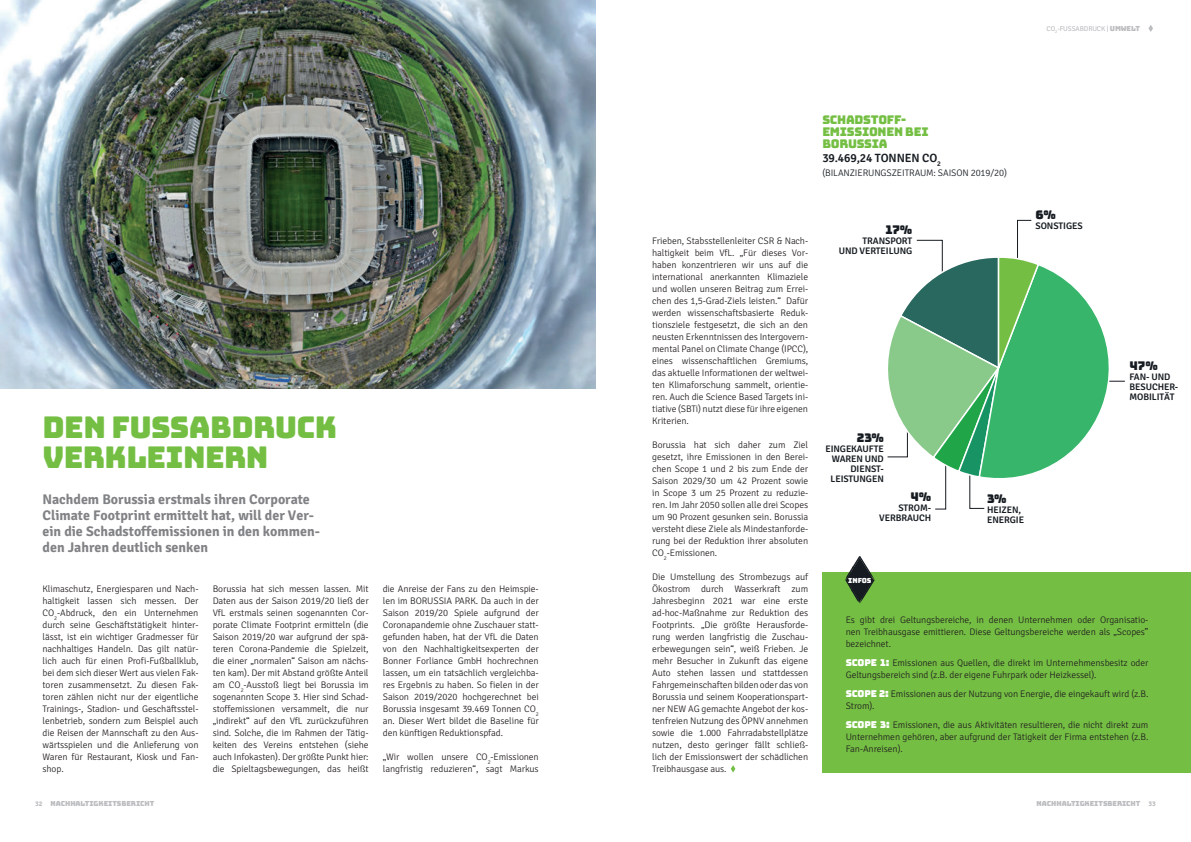
<style>
.page{position:relative;width:1191px;height:842px;background:#fff}
.page>*{position:absolute;margin:0;border:0;box-sizing:border-box;transform-origin:0 0}
.t1{font:30px/30px "Bungee";letter-spacing:-.02em;color:#74bf43}
.t2{font:700 14px/16px "Signika Negative";color:#808285}
.t3{font:12px/12px "Bungee";letter-spacing:-.02em;color:#74bf43}
.t4{font:600 12px "Signika Negative";letter-spacing:-.01em;color:#161b21}
.t5{font:12px "Bungee";color:#161b21}
.t6{font:300 9.5px/12px "Signika Negative";letter-spacing:-.01em;color:#231f20;text-align:justify}
.t7{font:600 9.5px/10px "Signika Negative";letter-spacing:-.01em;color:#161b21;text-align:right}
.t8{font:300 9.5px "Signika Negative";letter-spacing:-.01em;color:#161b21}
.t9{font:7px "Bungee";letter-spacing:-.01em;color:#bcbdc0}
.t10{font:7px "Signika Negative";letter-spacing:-.01em;color:#bcbdc0}
.t11{font:7px "Bungee";letter-spacing:-.01em;color:#fff}
.s1{font-family:"Bungee"}
.s2{font-family:"Bungee";font-weight:400;color:#fff}
.s3{font-family:"Signika";font-weight:700}
</style>
<div class="page">
<svg style="left:1148px;top:25px;width:5px;height:7px"></svg>
<img style="left:0;top:0;width:595px;height:388px">
<div style="left:822px;top:572px;width:369px;height:200px;background:#74bf43"></div>
<svg style="left:845px;top:556px;width:29px;height:47px"></svg>
<svg style="left:731px;top:765px;width:4px;height:7px"></svg>
<hr style="left:1094px;top:381px;width:31px;height:1px;background:#161b21">
<svg style="left:887px;top:219px;width:237px;height:291px"></svg>
<h1 class="t1" style="left:43px;top:413px;width:296px">DEN FUSSABDRUCK<br>VERKLEINERN</h1>
<h2 class="t2" style="left:43px;top:491px;width:279px">Nachdem Borussia erstmals ihren Corporate Climate Footprint ermittelt hat, will der Ver&shy;ein die Schadstoffemissionen in den kommen&shy;den Jahren deutlich senken</h2>
<p class="t6" style="left:43px;top:583px;width:157px">Klimaschutz, Energiesparen und Nach&shy;haltigkeit lassen sich messen. Der CO<sub>2</sub>-Abdruck, den ein Unternehmen durch seine Geschäftstätigkeit hinter&shy;lässt, ist ein wichtiger Gradmesser für nachhaltiges Handeln. Das gilt natür&shy;lich auch für einen Profi-Fußballklub, bei dem sich dieser Wert aus vielen Fak&shy;toren zusammensetzt. Zu diesen Fak&shy;toren zählen nicht nur der eigentliche Trainings-, Stadion- und Geschäftsstel&shy;lenbetrieb, sondern zum Beispiel auch die Reisen der Mannschaft zu den Aus&shy;wärtsspielen und die Anlieferung von Waren für Restaurant, Kiosk und Fan&shy;shop.</p>
<p class="t6" style="left:213px;top:583px;width:157px">Borussia hat sich messen lassen. Mit Daten aus der Saison 2019/20 ließ der VfL erstmals seinen sogenannten Cor&shy;porate Climate Footprint ermitteln (die Saison 2019/20 war aufgrund der spä&shy;teren Corona-Pandemie die Spielzeit, die einer „normalen“ Saison am nächs&shy;ten kam). Der mit Abstand größte Anteil am CO<sub>2</sub>-Ausstoß liegt bei Borussia im sogenannten Scope 3. Hier sind Schad&shy;stoffemissionen versammelt, die nur „indirekt“ auf den VfL zurückzuführen sind. Solche, die im Rahmen der Tätig&shy;keiten des Vereins entstehen (siehe auch Infokasten). Der größte Punkt hier: die Spieltagsbewegungen, das heißt</p>
<p class="t6" style="left:383px;top:583px;width:157px">die Anreise der Fans zu den Heimspie&shy;len im BORUSSIA PARK. Da auch in der Saison 2019/20 Spiele aufgrund der Coronapandemie ohne Zuschauer statt&shy;gefunden haben, hat der VfL die Daten von den Nachhaltigkeitsexperten der Bonner Forliance GmbH hochrechnen lassen, um ein tatsächlich vergleichba&shy;res Ergebnis zu haben. So fielen in der Saison 2019/2020 hochgerechnet bei Borussia insgesamt 39.469 Tonnen CO<sub>2 </sub>an. Dieser Wert bildet die Baseline für den künftigen Reduktionspfad.</p>
<p class="t6" style="left:383px;top:751px;width:157px">„Wir wollen unsere CO<sub>2</sub>-Emissionen langfristig reduzieren“, sagt Markus</p>
<p class="t10" style="left:1046px;top:25px;width:95px">CO<sub>2</sub>-FUSSABDRUCK | <span class="s1">UMWELT</span></p>
<p class="t6" style="left:652px;top:235px;width:157px">Frieben, Stabsstellenleiter CSR &amp; Nach&shy;haltigkeit beim VfL. „Für dieses Vor&shy;haben konzentrieren wir uns auf die international anerkannten Klimaziele und wollen unseren Beitrag zum Errei&shy;chen des 1,5-Grad-Ziels leisten.“ Dafür werden wissenschaftsbasierte Reduk&shy;tionsziele festgesetzt, die sich an den neusten Erkenntnissen des Intergovern&shy;mental Panel on Climate Change (IPCC), eines wissenschaftlichen Gremiums, das aktuelle Informationen der weltwei&shy;ten Klimaforschung sammelt, orientie&shy;ren. Auch die Science Based Targets ini&shy;tiative (SBTi) nutzt diese für ihre eigenen Kriterien.</p>
<p class="t6" style="left:652px;top:439px;width:157px">Borussia hat sich daher zum Ziel gesetzt, ihre Emissionen in den Berei&shy;chen Scope 1 und 2 bis zum Ende der Saison 2029/30 um 42 Prozent sowie in Scope 3 um 25 Prozent zu reduzie&shy;ren. Im Jahr 2050 sollen alle drei Scopes um 90 Prozent gesunken sein. Borussia versteht diese Ziele als Mindestanforde&shy;rung bei der Reduktion ihrer absoluten CO<sub>2</sub>-Emissionen.</p>
<p class="t6" style="left:652px;top:571px;width:157px">Die Umstellung des Strombezugs auf Ökostrom durch Wasserkraft zum Jahresbeginn 2021 war eine erste ad-hoc-Maßnahme zur Reduktion des Footprints. „Die größte Herausforde&shy;rung werden langfristig die Zuschau&shy;erbewegungen sein“, weiß Frieben. Je mehr Besucher in Zukunft das eigene Auto stehen lassen und stattdessen Fahrgemeinschaften bilden oder das von Borussia und seinem Kooperationspart&shy;ner NEW AG gemachte Angebot der kos&shy;tenfreien Nutzung des ÖPNV annehmen sowie die 1.000 Fahrradabstellplätze nutzen, desto geringer fällt schließ&shy;lich der Emissionswert der schädlichen Treibhausgase aus.</p>
<p class="t3" style="left:822px;top:114px;width:108px">SCHADSTOFF-<br>EMISSIONEN BEI<br>BORUSSIA</p>
<p class="t4" style="left:822px;top:151px;width:120px">39.469,24 TONNEN CO<sub>2</sub></p>
<p class="t8" style="left:822px;top:168px;width:186px">(BILANZIERUNGSZEITRAUM: SAISON 2019/20)</p>
<p class="t5" style="left:885px;top:223px;width:28px">17%</p>
<p class="t7" style="left:838px;top:236px;width:75px">TRANSPORT<br>UND VERTEILUNG</p>
<p class="t5" style="left:1035px;top:208px;width:22px">6%</p>
<p class="t7" style="left:1035px;top:221px;width:49px">SONSTIGES</p>
<p class="t5" style="left:856px;top:431px;width:29px">23%</p>
<p class="t7" style="left:825px;top:444px;width:60px">EINGEKAUFTE<br>WAREN UND<br>DIENST-<br>LEISTUNGEN</p>
<p class="t5" style="left:910px;top:490px;width:22px">4%</p>
<p class="t7" style="left:879px;top:503px;width:53px">STROM-<br>VERBRAUCH</p>
<p class="t11" style="left:848px;top:576px;width:25px">INFOS</p>
<p class="t5" style="left:987px;top:492px;width:21px">3%</p>
<p class="t7" style="left:987px;top:505px;width:38px;text-align:left">HEIZEN,<br>ENERGIE</p>
<p class="t5" style="left:1129px;top:359px;width:30px">47%</p>
<p class="t7" style="left:1129px;top:372px;width:50px;text-align:left">FAN- UND<br>BESUCHER-<br>MOBILITÄT</p>
<p class="t6" style="left:845px;top:614px;width:304px">Es gibt drei Geltungsbereiche, in denen Unternehmen oder Organisatio&shy;nen Treibhausgase emittieren. Diese Geltungsbereiche werden als „Scopes” bezeichnet.</p>
<p class="t6" style="left:845px;top:657px;width:304px"><span class="s2">SCOPE 1:</span> Emissionen aus Quellen, die direkt im Unternehmensbesitz oder<br>Geltungsbereich sind (z.B. der eigene Fuhrpark oder Heizkessel).</p>
<p class="t6" style="left:845px;top:688px;width:304px"><span class="s2">SCOPE 2:</span> Emissionen aus der Nutzung von Energie, die eingekauft wird (z.B.<br>Strom).</p>
<p class="t6" style="left:845px;top:719px;width:304px"><span class="s2">SCOPE 3:</span> Emissionen, die aus Aktivitäten resultieren, die nicht direkt zum Unternehmen gehören, aber aufgrund der Tätigkeit der Firma entstehen (z.B.<br>Fan-Anreisen).</p>
<p class="t9" style="left:35px;top:799px;width:121px"><span class="s3">32</span> NACHHALTIGKEITSBERICHT</p>
<p class="t9" style="left:1036px;top:799px;width:121px">NACHHALTIGKEITSBERICHT <span class="s3">33</span></p>
</div>
